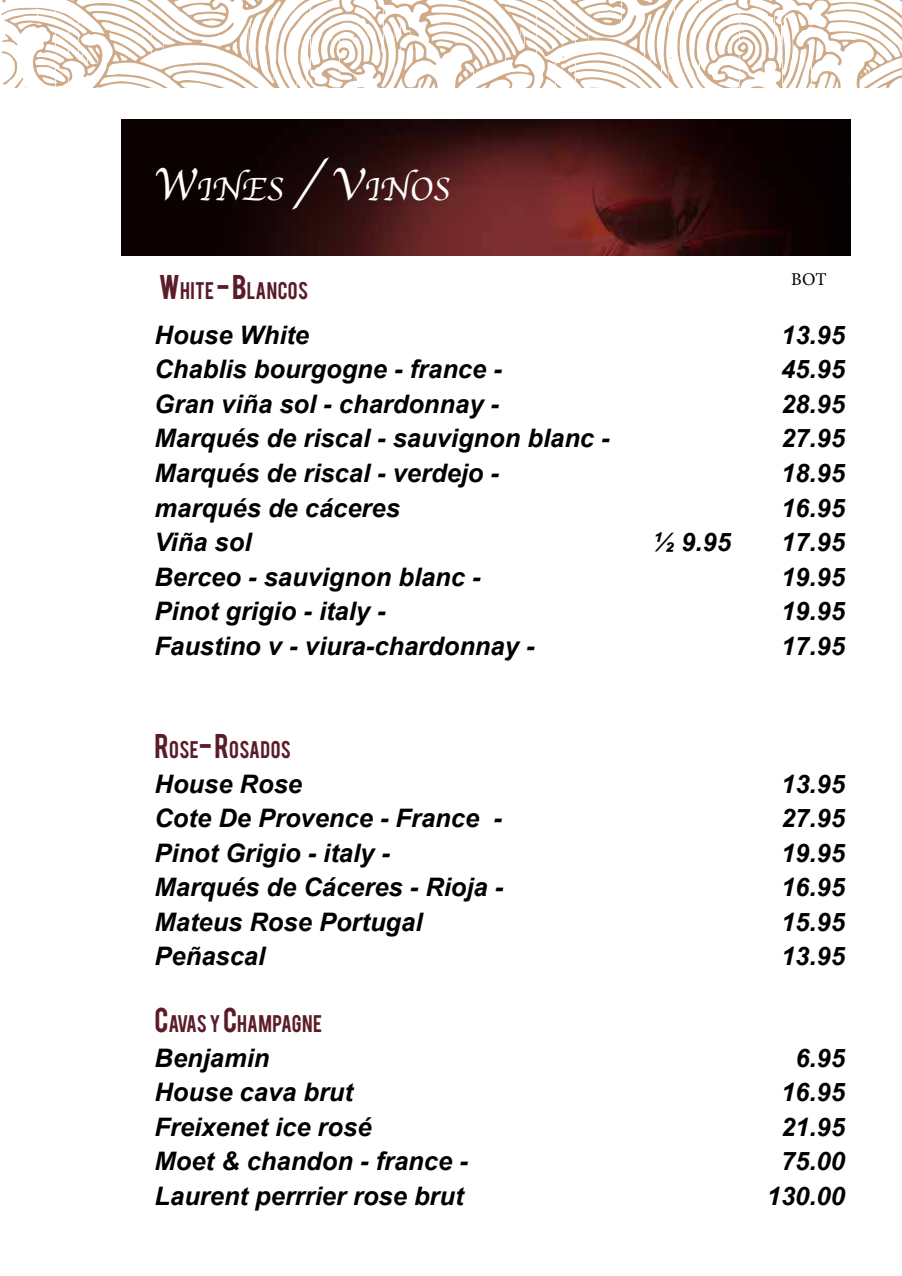
<style>
.page{position:relative;width:902px;height:1276px;background:#fff}
.page>*{position:absolute;margin:0;border:0;box-sizing:border-box;transform-origin:0 0}
.t1{font:33.6px "Apple Chancery";color:#fff}
.t2{font:italic 700 25.5px "Arial";color:#000}
.t3{font:18.9px "Bebas";letter-spacing:.02em;color:#5a1c29}
.t4{font:18px "Minion Pro";color:#000}
.s1{font-size:48px}
.s2{font-size:27px}
</style>
<div class="page">
<svg style="left:1px;top:0;width:900px;height:87px"></svg>
<img style="left:121px;top:120px;width:729px;height:136px">
<h1 class="t1" style="left:153px;top:163px;width:298px"><span class="s1">W</span>INES <span class="s1">/ V</span>INOS</h1>
<p class="t3" style="left:159px;top:277px;width:151px"><span class="s2">W</span>HITE <span class="s2">- B</span>LANCOS</p>
<p class="t4" style="left:791px;top:267px;width:37px">BOT</p>
<p class="t2" style="left:154px;top:318px;width:156px">House White</p>
<p class="t2" style="left:781px;top:318px;width:65px">13.95</p>
<p class="t2" style="left:154px;top:352px;width:349px">Chablis bourgogne - france -</p>
<p class="t2" style="left:781px;top:352px;width:65px">45.95</p>
<p class="t2" style="left:154px;top:387px;width:346px">Gran viña sol - chardonnay -</p>
<p class="t2" style="left:781px;top:387px;width:65px">28.95</p>
<p class="t2" style="left:154px;top:421px;width:456px">Marqués de riscal - sauvignon blanc -</p>
<p class="t2" style="left:781px;top:421px;width:65px">27.95</p>
<p class="t2" style="left:154px;top:456px;width:346px">Marqués de riscal - verdejo -</p>
<p class="t2" style="left:781px;top:456px;width:65px">18.95</p>
<p class="t2" style="left:154px;top:490px;width:247px">marqués de cáceres</p>
<p class="t2" style="left:781px;top:490px;width:65px">16.95</p>
<p class="t2" style="left:154px;top:525px;width:98px">Viña sol</p>
<p class="t2" style="left:652px;top:525px;width:79px">½ 9.95</p>
<p class="t2" style="left:781px;top:525px;width:65px">17.95</p>
<p class="t2" style="left:154px;top:559px;width:327px">Berceo - sauvignon blanc -</p>
<p class="t2" style="left:781px;top:559px;width:65px">19.95</p>
<p class="t2" style="left:154px;top:594px;width:232px">Pinot grigio - italy -</p>
<p class="t2" style="left:781px;top:594px;width:65px">19.95</p>
<p class="t2" style="left:154px;top:628px;width:381px">Faustino v - viura-chardonnay -</p>
<p class="t2" style="left:781px;top:628px;width:65px">17.95</p>
<p class="t3" style="left:154px;top:736px;width:138px"><span class="s2">R</span>OSE<span class="s2">- R</span>OSADOS</p>
<p class="t2" style="left:154px;top:766px;width:149px">House Rose</p>
<p class="t2" style="left:781px;top:766px;width:65px">13.95</p>
<p class="t2" style="left:154px;top:801px;width:349px">Cote De Provence - France -</p>
<p class="t2" style="left:781px;top:801px;width:65px">27.95</p>
<p class="t2" style="left:154px;top:835px;width:237px">Pinot Grigio - italy -</p>
<p class="t2" style="left:781px;top:835px;width:65px">19.95</p>
<p class="t2" style="left:154px;top:870px;width:350px">Marqués de Cáceres - Rioja -</p>
<p class="t2" style="left:781px;top:870px;width:65px">16.95</p>
<p class="t2" style="left:154px;top:904px;width:269px">Mateus Rose Portugal</p>
<p class="t2" style="left:781px;top:904px;width:65px">15.95</p>
<p class="t2" style="left:154px;top:939px;width:112px">Peñascal</p>
<p class="t2" style="left:781px;top:939px;width:65px">13.95</p>
<p class="t3" style="left:154px;top:1010px;width:169px"><span class="s2">C</span>AVASY <span class="s2">C</span>HAMPAGNE</p>
<p class="t2" style="left:154px;top:1040px;width:116px">Benjamin</p>
<p class="t2" style="left:795px;top:1040px;width:51px">6.95</p>
<p class="t2" style="left:154px;top:1075px;width:200px">House cava brut</p>
<p class="t2" style="left:781px;top:1075px;width:65px">16.95</p>
<p class="t2" style="left:154px;top:1109px;width:218px">Freixenet ice rosé</p>
<p class="t2" style="left:781px;top:1109px;width:65px">21.95</p>
<p class="t2" style="left:154px;top:1144px;width:315px">Moet &amp; chandon - france -</p>
<p class="t2" style="left:781px;top:1144px;width:65px">75.00</p>
<p class="t2" style="left:154px;top:1178px;width:310px">Laurent perrrier rose brut</p>
<p class="t2" style="left:766px;top:1178px;width:79px">130.00</p>
</div>
